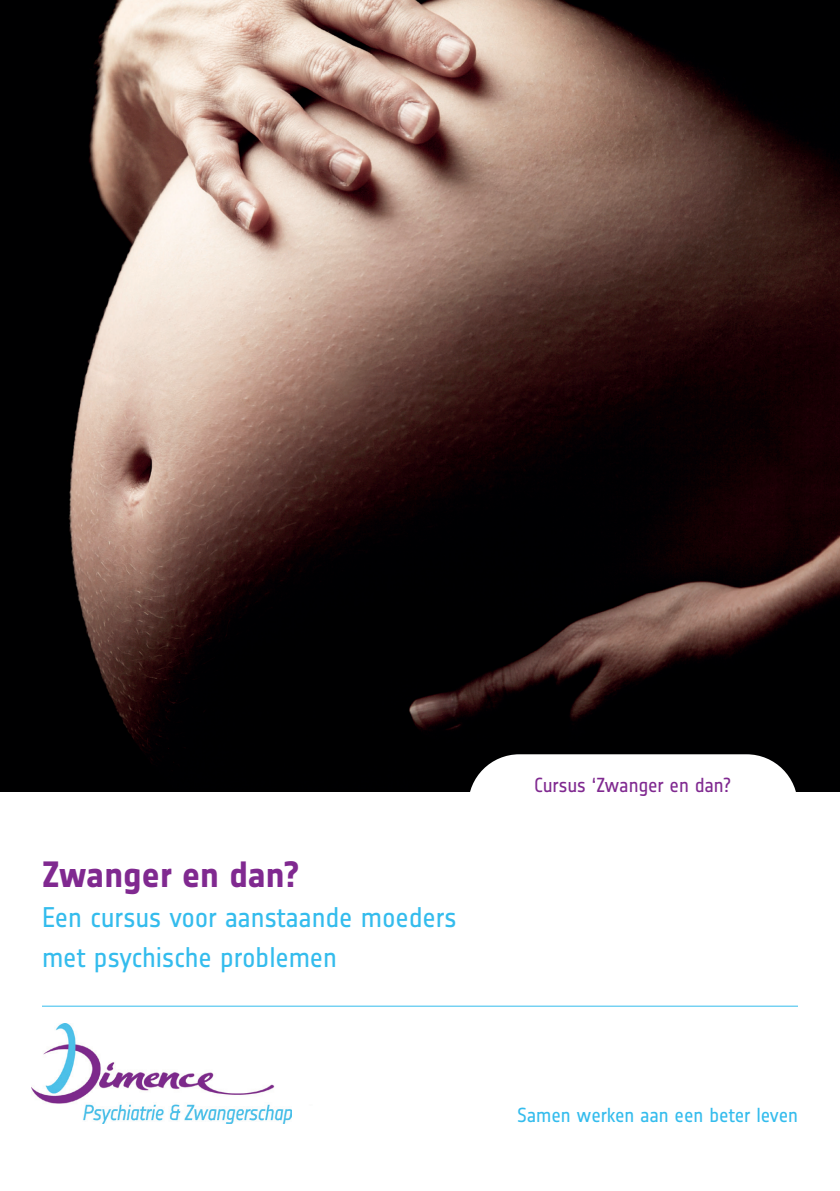
<style>
.page{position:relative;width:840px;height:1191px;background:#fff}
.page>*{position:absolute;margin:0;border:0;box-sizing:border-box;transform-origin:0 0}
.t1{font:700 36px "Notes";letter-spacing:-.005em;color:#802990}
.t2{font:28px/40px "Notes";letter-spacing:-.005em;color:#34bced}
.t3{font:20px "Notes";letter-spacing:-.005em;color:#34bced}
.t4{font:20px "Notes";letter-spacing:-.005em;color:#802990}
</style>
<div class="page">
<img style="left:0;top:0;width:839px;height:791px">
<div style="left:468px;top:754px;width:329px;height:130px;background:#fff;border-radius:51px"></div>
<hr style="left:42px;top:1005px;width:755px;height:1px;background:#34bced">
<img style="left:32px;top:1023px;width:243px;height:81px">
<div style="left:231px;top:1040px;width:39px;height:37px;background:#fff"></div>
<img style="left:82px;top:1100px;width:210px;height:23px">
<p class="t1" style="left:42px;top:854px;width:259px">Zwanger en dan?</p>
<p class="t2" style="left:42px;top:897px;width:416px">Een cursus voor aanstaande moeders met psychische problemen</p>
<p class="t4" style="left:534px;top:773px;width:199px">Cursus ‘Zwanger en dan?</p>
<p class="t3" style="left:517px;top:1103px;width:282px">Samen werken aan een beter leven</p>
</div>
